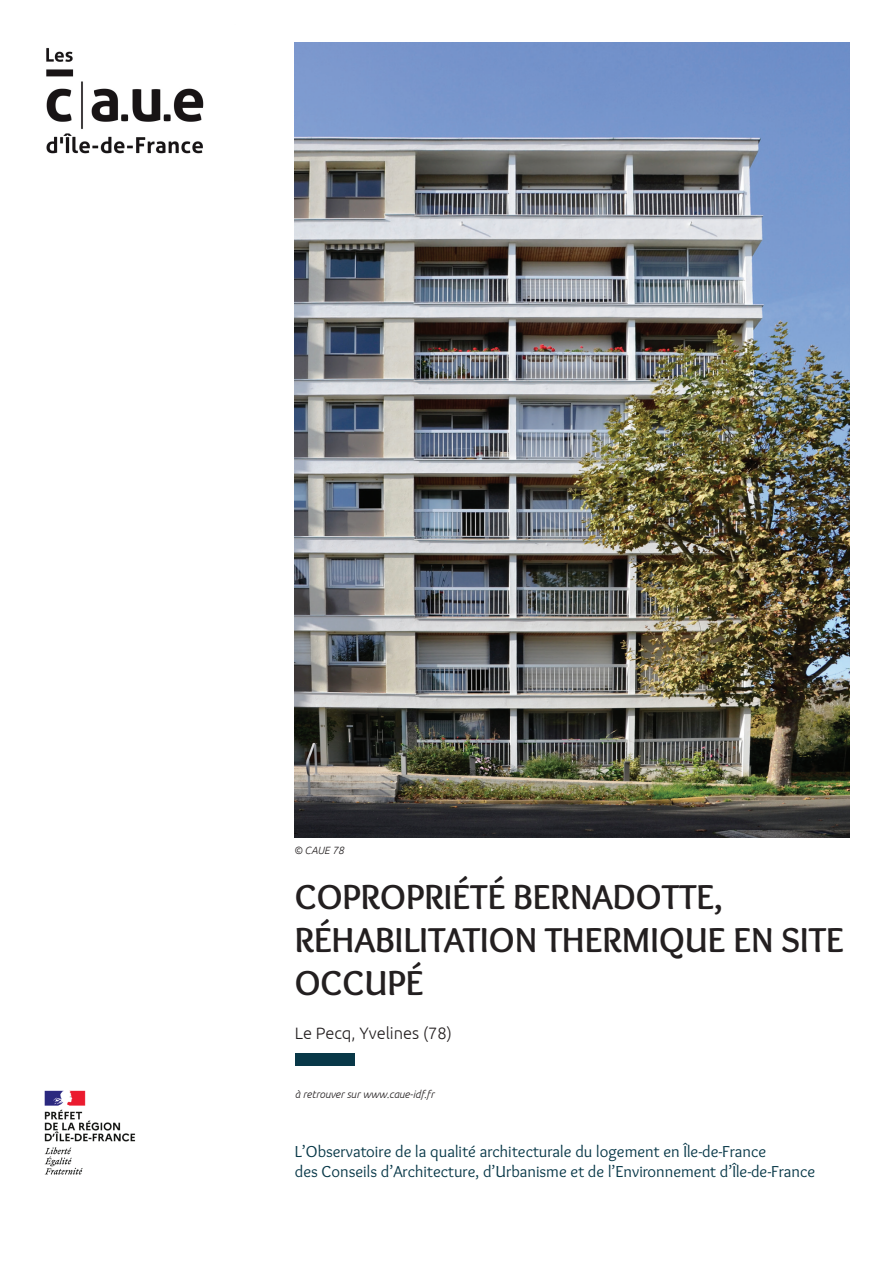
<style>
.page{position:relative;width:893px;height:1263px;background:#fff}
.page>*{position:absolute;margin:0;border:0;box-sizing:border-box;transform-origin:0 0}
.t1{font:700 36px/43.2px "Overlock";color:#231f20}
.t2{font:16.5px/19.8px "Overlock";color:#083848}
.t3{font:300 16.5px "Ubuntu";color:#231f20}
.t4{font:italic 300 10.5px "Ubuntu";color:#231f20}
</style>
<div class="page">
<div style="left:296px;top:1053px;width:59px;height:13px;background:#083848"></div>
<img style="left:46px;top:47px;width:158px;height:107px">
<img style="left:295px;top:43px;width:555px;height:794px">
<img style="left:44px;top:1090px;width:92px;height:85px">
<p class="t4" style="left:294px;top:844px;width:51px">© CAUE 78</p>
<h1 class="t1" style="left:295px;top:875px;width:551px">COPROPRIÉTÉ BERNADOTTE,<br>RÉHABILITATION THERMIQUE EN SITE<br>OCCUPÉ</h1>
<p class="t3" style="left:295px;top:1023px;width:159px">Le Pecq, Yvelines (78)</p>
<p class="t4" style="left:295px;top:1088px;width:141px">à retrouver sur www.caue-idf.fr</p>
<p class="t2" style="left:295px;top:1142px;width:522px">L’Observatoire de la qualité architecturale du logement en Île-de-France<br>des Conseils d’Architecture, d’Urbanisme et de l’Environnement d’Île-de-France</p>
</div>
